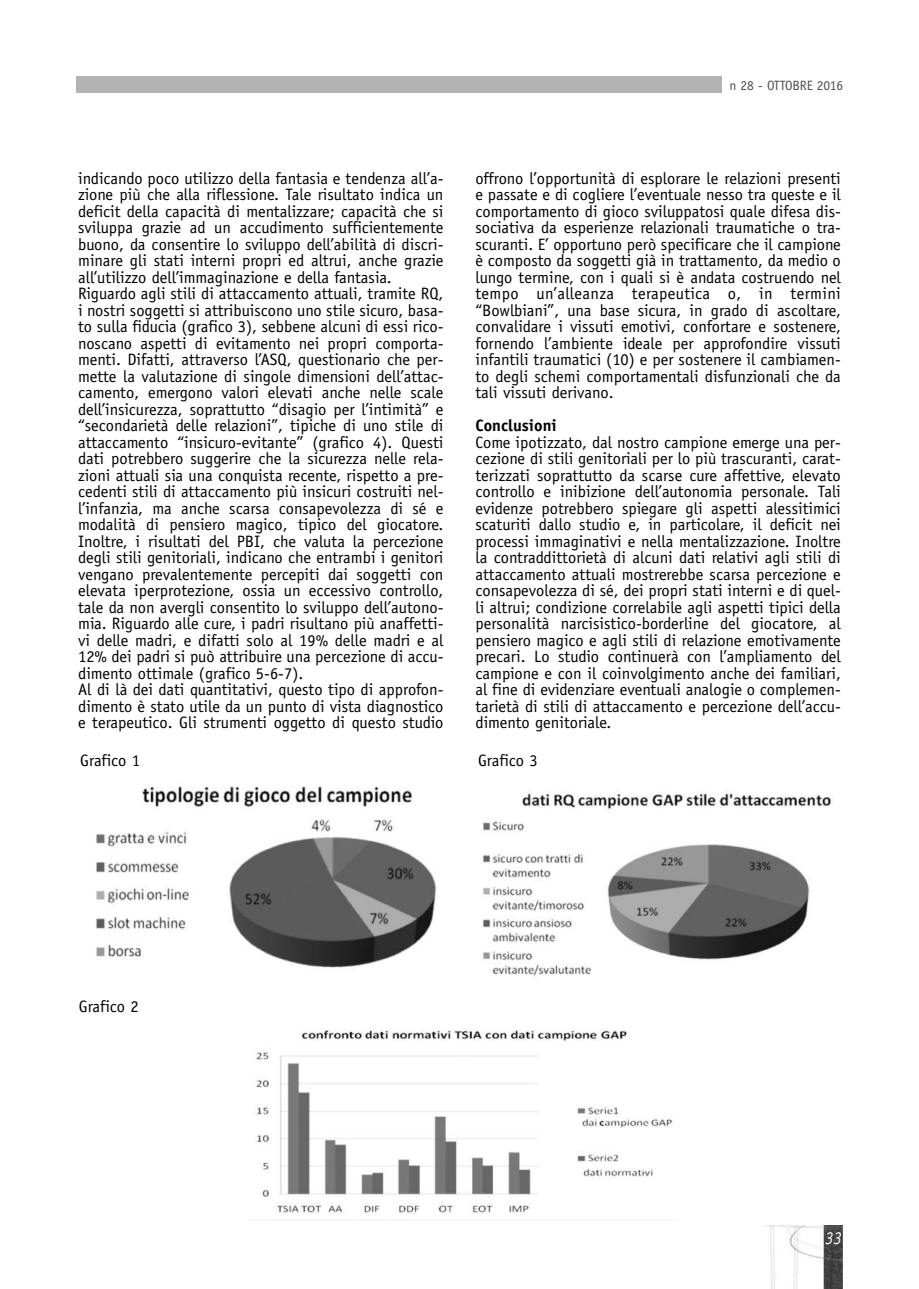
<style>
.page{position:relative;width:919px;height:1289px;background:#fff}
.page>*{position:absolute;margin:0;border:0;box-sizing:border-box;transform-origin:0 0}
.t1{font:italic 18px "Officina Sans";color:#fff;scale:.9 1}
.t2{font:16.5px/16.5px "Officina Sans";color:#000;text-align:justify}
.t3{font:700 16.5px "Officina Sans";color:#000}
.t4{font:13.5px "Officina Sans";letter-spacing:-.01em;color:#4d4d4d}
</style>
<div class="page">
<img style="left:763px;top:1225px;width:79px;height:63px">
<div style="left:77px;top:77px;width:645px;height:16px;background:#b3b3b3"></div>
<img style="left:96px;top:786px;width:341px;height:182px">
<img style="left:482px;top:793px;width:349px;height:183px">
<img style="left:256px;top:1030px;width:417px;height:184px">
<p class="t4" style="left:729px;top:80px;width:115px">n 28 - OTTOBRE 2016</p>
<p class="t2" style="left:78px;top:171px;width:367px;text-align:left">indicando poco utilizzo della fantasia e tendenza all’a&shy;zione più che alla riflessione. Tale risultato indica un deficit della capacità di mentalizzare; capacità che si sviluppa grazie ad un accudimento sufficientemente buono, da consentire lo sviluppo dell’abilità di discri&shy;minare gli stati interni propri ed altrui, anche grazie all’utilizzo dell’immaginazione e della fantasia.<br>Riguardo agli stili di attaccamento attuali, tramite RQ, i nostri soggetti si attribuiscono uno stile sicuro, basa&shy;to sulla fiducia (grafico 3), sebbene alcuni di essi rico&shy;noscano aspetti di evitamento nei propri comporta&shy;menti. Difatti, attraverso l’ASQ, questionario che per&shy;mette la valutazione di singole dimensioni dell’attac&shy;camento, emergono valori elevati anche nelle scale dell’insicurezza, soprattutto “disagio per l’intimità” e “secondarietà delle relazioni”, tipiche di uno stile di attaccamento “insicuro-evitante” (grafico 4). Questi dati potrebbero suggerire che la sicurezza nelle rela&shy;zioni attuali sia una conquista recente, rispetto a pre&shy;cedenti stili di attaccamento più insicuri costruiti nel&shy;l’infanzia, ma anche scarsa consapevolezza di sé e modalità di pensiero magico, tipico del giocatore.<br>Inoltre, i risultati del PBI, che valuta la percezione degli stili genitoriali, indicano che entrambi i genitori vengano prevalentemente percepiti dai soggetti con elevata iperprotezione, ossia un eccessivo controllo, tale da non avergli consentito lo sviluppo dell’autono&shy;mia. Riguardo alle cure, i padri risultano più anaffetti&shy;vi delle madri, e difatti solo al 19% delle madri e al 12% dei padri si può attribuire una percezione di accu&shy;dimento ottimale (grafico 5-6-7).<br>Al di là dei dati quantitativi, questo tipo di approfon&shy;dimento è stato utile da un punto di vista diagnostico e terapeutico. Gli strumenti oggetto di questo studio</p>
<p class="t2" style="left:475px;top:171px;width:367px">offrono l’opportunità di esplorare le relazioni presenti e passate e di cogliere l’eventuale nesso tra queste e il comportamento di gioco sviluppatosi quale difesa dis&shy;sociativa da esperienze relazionali traumatiche o tra&shy;scuranti. E’ opportuno però specificare che il campione è composto da soggetti già in trattamento, da medio o lungo termine, con i quali si è andata costruendo nel tempo un’alleanza terapeutica o, in termini “Bowlbiani”, una base sicura, in grado di ascoltare, convalidare i vissuti emotivi, confortare e sostenere, fornendo l’ambiente ideale per approfondire vissuti infantili traumatici (10) e per sostenere il cambiamen&shy;to degli schemi comportamentali disfunzionali che da tali vissuti derivano.</p>
<p class="t3" style="left:475px;top:419px;width:83px">Conclusioni</p>
<p class="t2" style="left:475px;top:435px;width:367px">Come ipotizzato, dal nostro campione emerge una per&shy;cezione di stili genitoriali per lo più trascuranti, carat&shy;terizzati soprattutto da scarse cure affettive, elevato controllo e inibizione dell’autonomia personale. Tali evidenze potrebbero spiegare gli aspetti alessitimici scaturiti dallo studio e, in particolare, il deficit nei processi immaginativi e nella mentalizzazione. Inoltre la contraddittorietà di alcuni dati relativi agli stili di attaccamento attuali mostrerebbe scarsa percezione e consapevolezza di sé, dei propri stati interni e di quel&shy;li altrui; condizione correlabile agli aspetti tipici della personalità narcisistico-borderline del giocatore, al pensiero magico e agli stili di relazione emotivamente precari. Lo studio continuerà con l’ampliamento del campione e con il coinvolgimento anche dei familiari, al fine di evidenziare eventuali analogie o complemen&shy;tarietà di stili di attaccamento e percezione dell’accu&shy;dimento genitoriale.</p>
<p class="t2" style="left:80px;top:753px;width:61px">Grafico 1</p>
<p class="t2" style="left:478px;top:753px;width:61px">Grafico 3</p>
<p class="t2" style="left:79px;top:999px;width:61px">Grafico 2</p>
<p class="t1" style="left:825px;top:1231px;width:20px">33</p>
</div>
